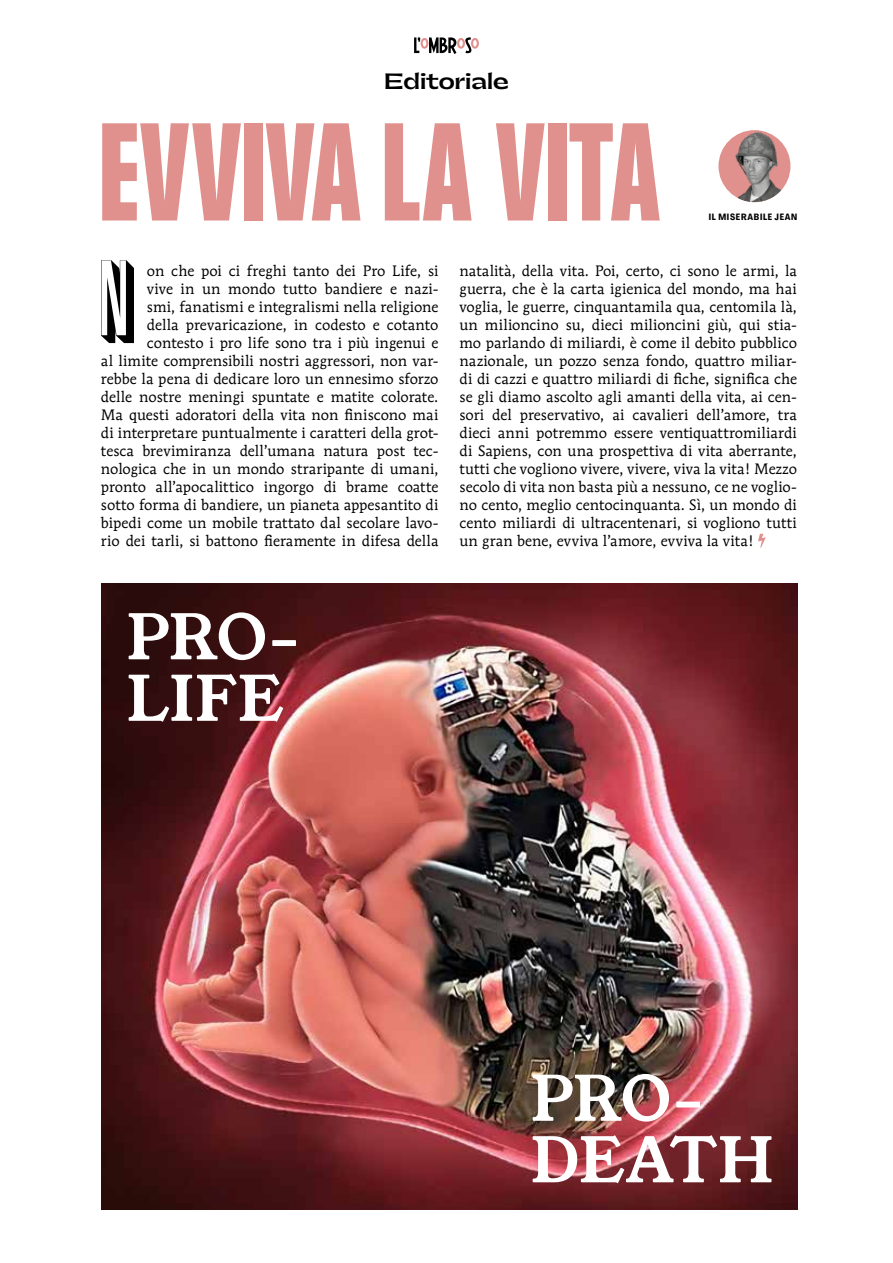
<style>
.page{position:relative;width:893px;height:1263px;background:#fff}
.page>*{position:absolute;margin:0;border:0;box-sizing:border-box;transform-origin:0 0}
.t1{font:700 121.5px "Formula Condensed";letter-spacing:.005em;color:#e1918d}
.t2{font:115.05px "Great Shadow";color:#000}
.t3{font:61.5px/61.5px "Young Serif";letter-spacing:-.01em;color:#fff}
.t4{font:21px "Gatwick";letter-spacing:-.005em;color:#000}
.t5{font:15px/18px "Mendoza Roman";letter-spacing:.005em;color:#000;text-align:right}
.t6{font:9px "Agrandir Variable";letter-spacing:.085em;color:#000}
</style>
<div class="page">
<svg style="left:414px;top:37px;width:65px;height:17px"></svg>
<svg style="left:758px;top:534px;width:8px;height:14px"></svg>
<div style="left:718px;top:130px;width:72px;height:72px;background:#e1918d;border-radius:50%"></div>
<img style="left:728px;top:130px;width:57px;height:72px">
<img style="left:102px;top:584px;width:695px;height:625px">
<h3 class="t4" style="left:384px;top:67px;width:127px">Editoriale</h3>
<h1 class="t1" style="left:101px;top:100px;width:561px">EVVIVA LA VITA</h1>
<p class="t6" style="left:709px;top:211px;width:90px">IL MISERABILE JEAN</p>
<h2 class="t2" style="left:93px;top:235px;width:51px">N</h2>
<p class="t5" style="left:101px;top:261px;width:339px">on che poi ci freghi tanto dei Pro Life, si<br>vive in un mondo tutto bandiere e nazi-<br>smi, fanatismi e integralismi nella religione<br>della prevaricazione, in codesto e cotanto contesto i pro life sono tra i più ingenui e<br>al limite comprensibili nostri aggressori, non var&shy;rebbe la pena di dedicare loro un ennesimo sforzo delle nostre meningi spuntate e matite colorate.<br>Ma questi adoratori della vita non finiscono mai di interpretare puntualmente i caratteri della grot&shy;tesca brevimiranza dell’umana natura post tec&shy;nologica che in un mondo straripante di umani, pronto all’apocalittico ingorgo di brame coatte sotto forma di bandiere, un pianeta appesantito di bipedi come un mobile trattato dal secolare lavo&shy;rio dei tarli, si battono fieramente in difesa della</p>
<p class="t5" style="left:459px;top:261px;width:339px;text-align:justify">natalità, della vita. Poi, certo, ci sono le armi, la guerra, che è la carta igienica del mondo, ma hai voglia, le guerre, cinquantamila qua, centomila là, un milioncino su, dieci milioncini giù, qui stia&shy;mo parlando di miliardi, è come il debito pubblico nazionale, un pozzo senza fondo, quattro miliar&shy;di di cazzi e quattro miliardi di fiche, significa che se gli diamo ascolto agli amanti della vita, ai cen&shy;sori del preservativo, ai cavalieri dell’amore, tra dieci anni potremmo essere ventiquattromiliardi di Sapiens, con una prospettiva di vita aberrante, tutti che vogliono vivere, vivere, viva la vita! Mezzo secolo di vita non basta più a nessuno, ce ne voglio&shy;no cento, meglio centocinquanta. Sì, un mondo di cento miliardi di ultracentenari, si vogliono tutti un gran bene, evviva l’amore, evviva la vita!</p>
<h3 class="t3" style="left:127px;top:607px;width:175px">PRO-<br>LIFE</h3>
<h3 class="t3" style="left:531px;top:1069px;width:244px">PRO-<br>DEATH</h3>
</div>
